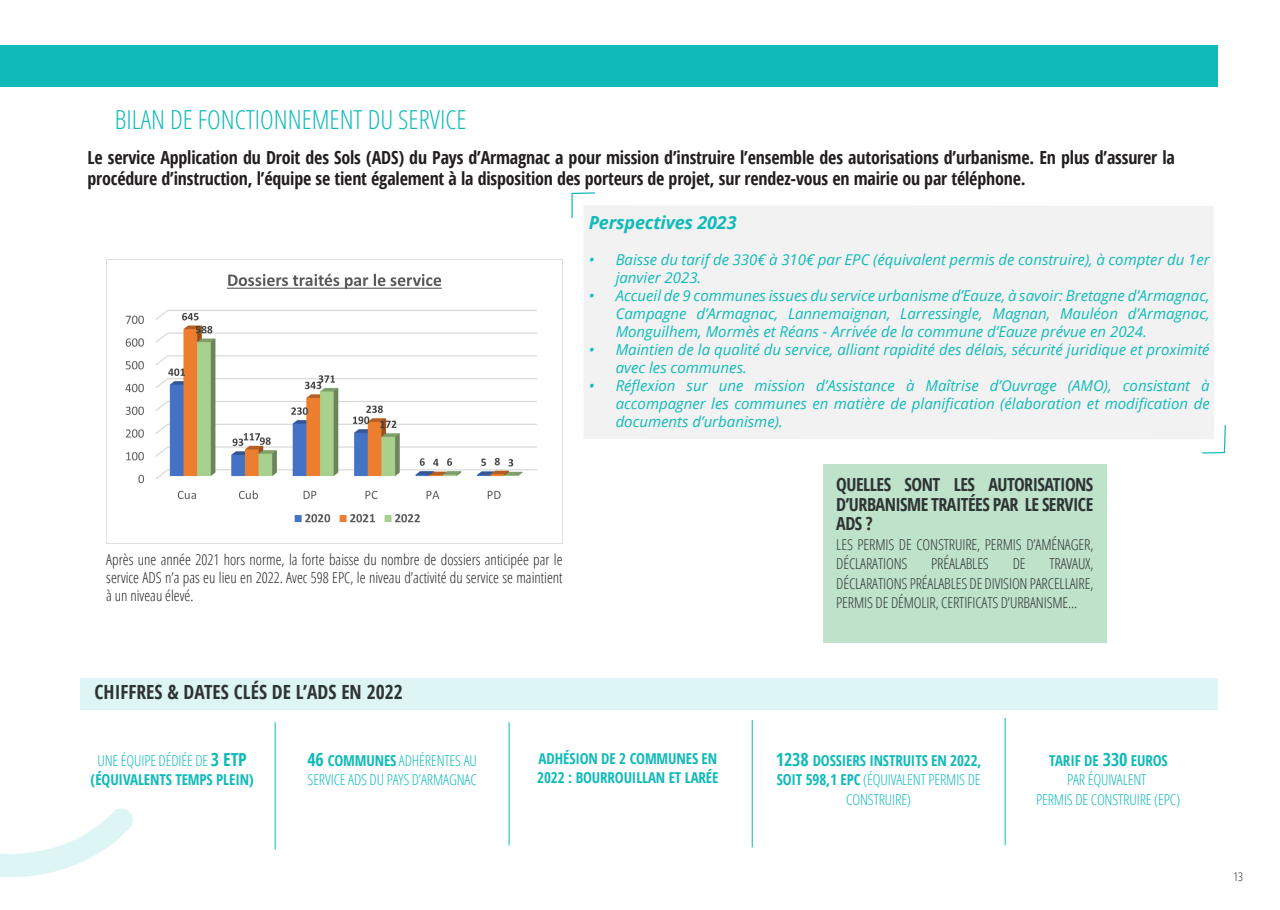
<style>
.page{position:relative;width:1280px;height:910px;background:#fff}
.page>*{position:absolute;margin:0;border:0;box-sizing:border-box;transform-origin:0 0}
.t1{font:300 condensed 26.25px "Open Sans";color:#10bab9}
.t2{font:700 condensed 19.5px "Open Sans";color:#2f3334}
.t3{font:700 condensed 18px/21.6px "Open Sans";letter-spacing:-.01em;color:#231f20}
.t4{font:700 condensed 18px/19.5px "Open Sans";letter-spacing:-.03em;color:#2f3334;text-align:justify}
.t5{font:italic 700 18px "Open Sans";letter-spacing:-.01em;color:#10bab9}
.t6{font:italic 15px/18px "Open Sans";color:#10bab9}
.t7{font:300 condensed 15px/18px "Open Sans";color:#231f20;text-align:justify}
.t8{font:700 condensed 15px/19.5px "Open Sans";letter-spacing:-.01em;color:#10bab9;text-align:center}
.t9{font:300 condensed 15px/19.5px "Open Sans";letter-spacing:-.01em;color:#2f3334}
.t10{font:300 condensed 15px/19.5px "Open Sans";letter-spacing:-.01em;color:#10bab9}
.t11{font:300 condensed 12px "Open Sans";color:#231f20}
.s1{font-weight:300}
.s2{font-size:18px}
.s3{font-weight:700;font-size:18px}
.s4{font-weight:700}
</style>
<div class="page">
<div style="left:823px;top:465px;width:284px;height:178px;background:#bfe2cb"></div>
<div style="left:0;top:46px;width:1217px;height:41px;background:#10bab9"></div>
<div style="left:80px;top:678px;width:1137px;height:32px;background:#def5f5"></div>
<hr style="left:275px;top:722px;width:1px;height:128px;background:#10bab9">
<hr style="left:509px;top:722px;width:1px;height:123px;background:#10bab9">
<hr style="left:752px;top:720px;width:1px;height:127px;background:#10bab9">
<hr style="left:1005px;top:718px;width:1px;height:127px;background:#10bab9">
<svg style="left:0;top:543px;width:133px;height:334px"></svg>
<div style="left:584px;top:205px;width:630px;height:234px;background:#f2f2f2"></div>
<img style="left:106px;top:259px;width:457px;height:284px">
<svg style="left:1201px;top:424px;width:25px;height:30px"></svg>
<svg style="left:571px;top:192px;width:25px;height:27px"></svg>
<h1 class="t1" style="left:115px;top:101px;width:353px">BILAN DE FONCTIONNEMENT DU SERVICE</h1>
<p class="t3" style="left:88px;top:146px;width:1089px">Le service Application du Droit des Sols (ADS) du Pays d’Armagnac a pour mission d’instruire l’ensemble des autorisations d’urbanisme. En plus d’assurer la procédure d’instruction, l’équipe se tient également à la disposition des porteurs de projet, sur rendez-vous en mairie ou par téléphone.</p>
<p class="t7" style="left:106px;top:550px;width:458px">Après une année 2021 hors norme, la forte baisse du nombre de dossiers anticipée par le service ADS n’a pas eu lieu en 2022. Avec 598 EPC, le niveau d’activité du service se maintient à un niveau élevé.</p>
<p class="t5" style="left:589px;top:210px;width:149px">Perspectives 2023</p>
<p class="t6" style="left:616px;top:250px;width:596px;text-indent:-27px">• Baisse du tarif de 330€ à 310€ par EPC (équivalent permis de construire), à compter du 1er janvier 2023.</p>
<p class="t6" style="left:616px;top:286px;width:595px;text-align:justify;text-indent:-27px">• Accueil de 9 communes issues du service urbanisme d’Eauze, à savoir: Bretagne d’Armagnac, Campagne d’Armagnac, Lannemaignan, Larressingle, Magnan, Mauléon d’Armagnac, Monguilhem, Mormès et Réans - Arrivée de la commune d’Eauze prévue en 2024.</p>
<p class="t6" style="left:616px;top:340px;width:595px;text-indent:-27px">• Maintien de la qualité du service, alliant rapidité des délais, sécurité juridique et proximité avec les communes.</p>
<p class="t6" style="left:616px;top:376px;width:596px;text-align:justify;text-indent:-27px">• Réflexion sur une mission d’Assistance à Maîtrise d’Ouvrage (AMO), consistant à accompagner les communes en matière de planification (élaboration et modification de documents d’urbanisme).</p>
<p class="t4" style="left:836px;top:475px;width:259px">QUELLES SONT LES AUTORISATIONS D’URBANISME TRAITÉES PAR LE SERVICE ADS ?</p>
<p class="t9" style="left:836px;top:534px;width:259px">LES PERMIS DE CONSTRUIRE, PERMIS D’AMÉNAGER,<br>DÉCLARATIONS</p>
<p class="t9" style="left:931px;top:554px;width:59px">PRÉALABLES</p>
<p class="t9" style="left:1013px;top:554px;width:14px">DE</p>
<p class="t9" style="left:836px;top:554px;width:259px;text-align:justify;text-indent:213px">TRAVAUX, DÉCLARATIONS PRÉALABLES DE DIVISION PARCELLAIRE, PERMIS DE DÉMOLIR, CERTIFICATS D’URBANISME...</p>
<h2 class="t2" style="left:95px;top:678px;width:310px">CHIFFRES &amp; DATES CLÉS DE L’ADS EN 2022</h2>
<p class="t8" style="left:91px;top:750px;width:165px"><span class="s1">UNE ÉQUIPE DÉDIÉE DE</span> <span class="s2">3 ETP </span>(ÉQUIVALENTS TEMPS PLEIN)</p>
<p class="t10" style="left:307px;top:750px;width:171px"><span class="s3">46</span> <span class="s4">COMMUNES</span> ADHÉRENTES AU<br>SERVICE ADS DU PAYS D’ARMAGNAC</p>
<p class="t8" style="left:537px;top:748px;width:183px;text-align:left">ADHÉSION DE 2 COMMUNES EN<br>2022 : BOURROUILLAN ET LARÉE</p>
<p class="t8" style="left:776px;top:750px;width:207px"><span class="s2">1238</span> DOSSIERS INSTRUITS EN 2022,<br>SOIT 598,1 EPC <span class="s1">(ÉQUIVALENT PERMIS DE<br>CONSTRUIRE)</span></p>
<p class="t10" style="left:1036px;top:750px;width:145px;text-align:center"><span class="s4">TARIF DE</span> <span class="s3">330</span> <span class="s4">EUROS<br></span>PAR ÉQUIVALENT<br>PERMIS DE CONSTRUIRE (EPC)</p>
<p class="t11" style="left:1233px;top:868px;width:11px">13</p>
</div>
